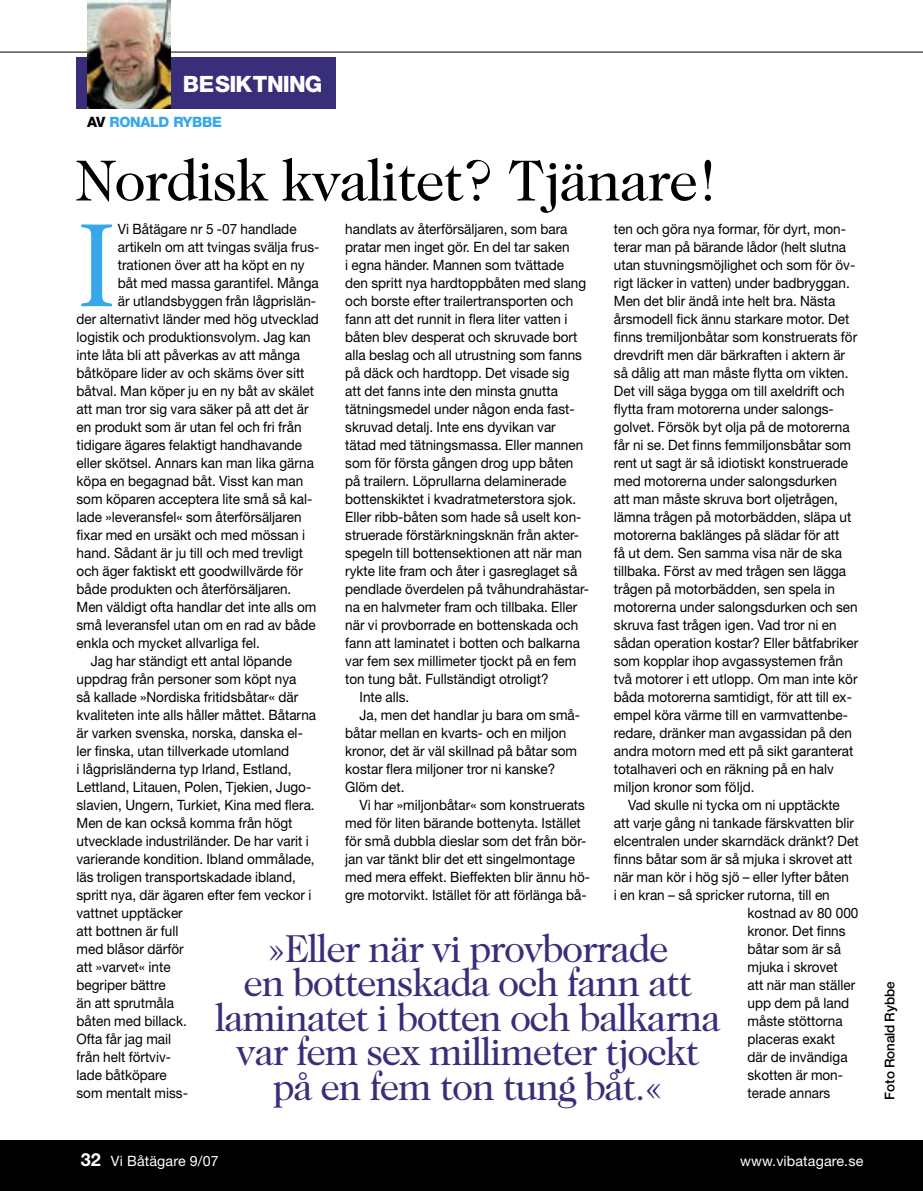
<style>
.page{position:relative;width:923px;height:1191px;background:#fff}
.page>*{position:absolute;margin:0;border:0;box-sizing:border-box;transform-origin:0 0}
.Brödtext_anfang{font:120.15px "Caslon 224 Std";color:#36a7e9;scale:.95 1}
.Rubrik_Framvagn{font:58.5px "Caslon 224 Std";letter-spacing:-.03em;color:#000}
.Citat{font:39.3px "Caslon 224 Std";letter-spacing:-.04em;color:#392e7a}
.block{font:800 22.5px "Helvetica Neue LT Std";letter-spacing:-.03em;color:#fff}
.Brödtext_indrag{font:14.25px/18px "Helvetica Neue LT Std";color:#000;scale:.95 1}
.Brödtext_anfang-2{font:14.25px "Helvetica Neue LT Std";color:#000;scale:.95 1}
.t1{font:14.25px "Helvetica Neue LT Std";letter-spacing:.01em;color:#fff}
.AV{font:800 14.25px "Helvetica Neue LT Std";letter-spacing:-.02em;color:#36a7e9}
.foto{font:500 13.5px "Helvetica Neue LT Std";letter-spacing:-.01em;color:#000}
.s1{color:#000}
.s2{font-weight:700;font-size:18px}
</style>
<div class="page">
<div style="left:0;top:1140px;width:923px;height:51px;background:#000"></div>
<div style="left:77px;top:58px;width:259px;height:51px;background:#392e7a"></div>
<hr style="left:0;top:52px;width:923px;height:1px;background:#000">
<img style="left:87px;top:0;width:83px;height:109px">
<p class="block" style="left:183px;top:71px;width:141px">BESIKTNING</p>
<p class="AV" style="left:87px;top:114px;width:136px"><span class="s1">AV</span> RONALD RYBBE</p>
<p class="Rubrik_Framvagn" style="left:76px;top:147px;width:645px">Nordisk kvalitet? Tjänare!</p>
<p class="Brödtext_anfang" style="left:77px;top:196px;width:44px">I</p>
<p class="Brödtext_anfang-2" style="left:118px;top:220px;width:190px">Vi Båtägare nr 5 -07 handlade</p>
<p class="Brödtext_indrag" style="left:345px;top:220px;width:258px">handlats av återförsäljaren, som bara pratar men inget gör. En del tar saken<br>i egna händer. Mannen som tvättade den spritt nya hardtoppbåten med slang och borste efter trailertransporten och fann att det runnit in flera liter vatten i båten blev desperat och skruvade bort alla beslag och all utrustning som fanns på däck och hardtopp. Det visade sig<br>att det fanns inte den minsta gnutta tätningsmedel under någon enda fast&shy;skruvad detalj. Inte ens dyvikan var tätad med tätningsmassa. Eller mannen som för första gången drog upp båten på trailern. Löprullarna delaminerade bottenskiktet i kvadratmeterstora sjok.<br>Eller ribb-båten som hade så uselt kon&shy;struerade förstärkningsknän från akter&shy;spegeln till bottensektionen att när man rykte lite fram och åter i gasreglaget så pendlade överdelen på tvåhundrahästar&shy;na en halvmeter fram och tillbaka. Eller när vi provborrade en bottenskada och fann att laminatet i botten och balkarna var fem sex millimeter tjockt på en fem ton tung båt. Fullständigt otroligt?</p>
<p class="Brödtext_indrag" style="left:359px;top:688px;width:54px">Inte alls.</p>
<p class="Brödtext_indrag" style="left:345px;top:706px;width:249px;text-indent:14px">Ja, men det handlar ju bara om små&shy;båtar mellan en kvarts- och en miljon kronor, det är väl skillnad på båtar som kostar flera miljoner tror ni kanske?<br>Glöm det.</p>
<p class="Brödtext_indrag" style="left:345px;top:796px;width:259px;text-indent:14px">Vi har »miljonbåtar« som konstruerats med för liten bärande bottenyta. Istället för små dubbla dieslar som det från bör&shy;jan var tänkt blir det ett singelmontage med mera effekt. Bieffekten blir ännu hö&shy;gre motorvikt. Istället för att förlänga bå-</p>
<p class="Brödtext_indrag" style="left:614px;top:220px;width:259px">ten och göra nya formar, för dyrt, mon&shy;terar man på bärande lådor (helt slutna utan stuvningsmöjlighet och som för öv&shy;rigt läcker in vatten) under badbryggan.<br>Men det blir ändå inte helt bra. Nästa årsmodell fick ännu starkare motor. Det finns tremiljonbåtar som konstruerats för drevdrift men där bärkraften i aktern är så dålig att man måste flytta om vikten.<br>Det vill säga bygga om till axeldrift och flytta fram motorerna under salongs&shy;golvet. Försök byt olja på de motorerna får ni se. Det finns femmiljonsbåtar som rent ut sagt är så idiotiskt konstruerade med motorerna under salongsdurken<br>att man måste skruva bort oljetrågen, lämna trågen på motorbädden, släpa ut motorerna baklänges på slädar för att<br>få ut dem. Sen samma visa när de ska tillbaka. Först av med trågen sen lägga trågen på motorbädden, sen spela in motorerna under salongsdurken och sen skruva fast trågen igen. Vad tror ni en sådan operation kostar? Eller båtfabriker som kopplar ihop avgassystemen från två motorer i ett utlopp. Om man inte kör båda motorerna samtidigt, för att till ex&shy;empel köra värme till en varmvattenbe&shy;redare, dränker man avgassidan på den andra motorn med ett på sikt garanterat totalhaveri och en räkning på en halv miljon kronor som följd.</p>
<p class="Brödtext_indrag" style="left:628px;top:796px;width:224px">Vad skulle ni tycka om ni upptäckte</p>
<p class="Brödtext_indrag" style="left:614px;top:814px;width:254px">att varje gång ni tankade färskvatten blir</p>
<p class="Brödtext_indrag" style="left:614px;top:832px;width:259px">elcentralen under skarndäck dränkt? Det</p>
<p class="Brödtext_indrag" style="left:614px;top:850px;width:253px">finns båtar som är så mjuka i skrovet att</p>
<p class="Brödtext_indrag" style="left:614px;top:868px;width:249px">när man kör i hög sjö – eller lyfter båten</p>
<p class="Brödtext_indrag" style="left:614px;top:886px;width:229px">i en kran – så spricker rutorna, till en</p>
<p class="Brödtext_indrag" style="left:747px;top:904px;width:118px">kostnad av 80 000</p>
<p class="Brödtext_indrag" style="left:747px;top:922px;width:105px">kronor. Det finns</p>
<p class="Brödtext_indrag" style="left:747px;top:940px;width:100px">båtar som är så</p>
<p class="Brödtext_indrag" style="left:747px;top:958px;width:97px">mjuka i skrovet</p>
<p class="Brödtext_indrag" style="left:747px;top:976px;width:115px">att när man ställer</p>
<p class="Brödtext_indrag" style="left:747px;top:994px;width:109px">upp dem på land</p>
<p class="Brödtext_indrag" style="left:747px;top:1012px;width:102px">måste stöttorna</p>
<p class="Brödtext_indrag" style="left:747px;top:1030px;width:94px">placeras exakt</p>
<p class="Brödtext_indrag" style="left:747px;top:1048px;width:107px">där de invändiga</p>
<p class="Brödtext_indrag" style="left:747px;top:1066px;width:102px">skotten är mon-</p>
<p class="Brödtext_indrag" style="left:747px;top:1084px;width:89px">terade annars</p>
<p class="Brödtext_anfang-2" style="left:118px;top:238px;width:214px">artikeln om att tvingas svälja frus-</p>
<p class="Brödtext_anfang-2" style="left:118px;top:256px;width:198px">trationen över att ha köpt en ny</p>
<p class="Brödtext_anfang-2" style="left:118px;top:274px;width:213px">båt med massa garantifel. Många</p>
<p class="Brödtext_anfang-2" style="left:118px;top:292px;width:210px">är utlandsbyggen från lågprislän-</p>
<p class="Brödtext_anfang-2" style="left:77px;top:310px;width:257px">der alternativt länder med hög utvecklad</p>
<p class="Brödtext_anfang-2" style="left:77px;top:328px;width:248px">logistik och produktionsvolym. Jag kan</p>
<p class="Brödtext_anfang-2" style="left:77px;top:346px;width:237px">inte låta bli att påverkas av att många</p>
<p class="Brödtext_anfang-2" style="left:77px;top:364px;width:241px">båtköpare lider av och skäms över sitt</p>
<p class="Brödtext_anfang-2" style="left:77px;top:382px;width:251px">båtval. Man köper ju en ny båt av skälet</p>
<p class="Brödtext_anfang-2" style="left:77px;top:400px;width:246px">att man tror sig vara säker på att det är</p>
<p class="Brödtext_anfang-2" style="left:77px;top:418px;width:238px">en produkt som är utan fel och fri från</p>
<p class="Brödtext_anfang-2" style="left:77px;top:436px;width:239px">tidigare ägares felaktigt handhavande</p>
<p class="Brödtext_anfang-2" style="left:77px;top:454px;width:251px">eller skötsel. Annars kan man lika gärna</p>
<p class="Brödtext_anfang-2" style="left:77px;top:472px;width:240px">köpa en begagnad båt. Visst kan man</p>
<p class="Brödtext_anfang-2" style="left:77px;top:490px;width:250px">som köparen acceptera lite små så kal-</p>
<p class="Brödtext_anfang-2" style="left:77px;top:508px;width:238px">lade »leveransfel« som återförsäljaren</p>
<p class="Brödtext_anfang-2" style="left:77px;top:526px;width:242px">fixar med en ursäkt och med mössan i</p>
<p class="Brödtext_anfang-2" style="left:77px;top:544px;width:240px">hand. Sådant är ju till och med trevligt</p>
<p class="Brödtext_anfang-2" style="left:77px;top:562px;width:240px">och äger faktiskt ett goodwillvärde för</p>
<p class="Brödtext_anfang-2" style="left:77px;top:580px;width:228px">både produkten och återförsäljaren.</p>
<p class="Brödtext_anfang-2" style="left:77px;top:598px;width:254px">Men väldigt ofta handlar det inte alls om</p>
<p class="Brödtext_anfang-2" style="left:77px;top:616px;width:253px">små leveransfel utan om en rad av både</p>
<p class="Brödtext_anfang-2" style="left:77px;top:634px;width:194px">enkla och mycket allvarliga fel.</p>
<p class="Brödtext_indrag" style="left:77px;top:652px;width:254px;text-indent:14px">Jag har ständigt ett antal löpande uppdrag från personer som köpt nya<br>så kallade »Nordiska fritidsbåtar« där kvaliteten inte alls håller måttet. Båtarna är varken svenska, norska, danska el&shy;ler finska, utan tillverkade utomland<br>i lågprisländerna typ Irland, Estland,<br>Lettland, Litauen, Polen, Tjekien, Jugo&shy;slavien, Ungern, Turkiet, Kina med flera.<br>Men de kan också komma från högt utvecklade industriländer. De har varit i varierande kondition. Ibland ommålade, läs troligen transportskadade ibland, spritt nya, där ägaren efter fem veckor i vattnet upptäcker<br>att bottnen är full<br>med blåsor därför<br>att »varvet« inte<br>begriper bättre<br>än att sprutmåla<br>båten med billack.<br>Ofta får jag mail<br>från helt förtviv-<br>lade båtköpare<br>som mentalt miss-</p>
<p class="Citat" style="left:267px;top:925px;width:403px">»Eller när vi provborrade</p>
<p class="Citat" style="left:243px;top:960px;width:450px">en bottenskada och fann att</p>
<p class="Citat" style="left:215px;top:994px;width:507px">laminatet i botten och balkarna</p>
<p class="Citat" style="left:236px;top:1029px;width:464px">var fem sex millimeter tjockt</p>
<p class="Citat" style="left:273px;top:1063px;width:392px">på en fem ton tung båt.«</p>
<p class="t1" style="left:81px;top:1152px;width:139px"><span class="s2">32</span> Vi Båtägare 9/07</p>
<p class="t1" style="left:740px;top:1152px;width:125px">www.vibatagare.se</p>
<p class="foto" style="left:881px;top:1099px;width:119px;rotate:-90deg">Foto Ronald Rybbe</p>
</div>
